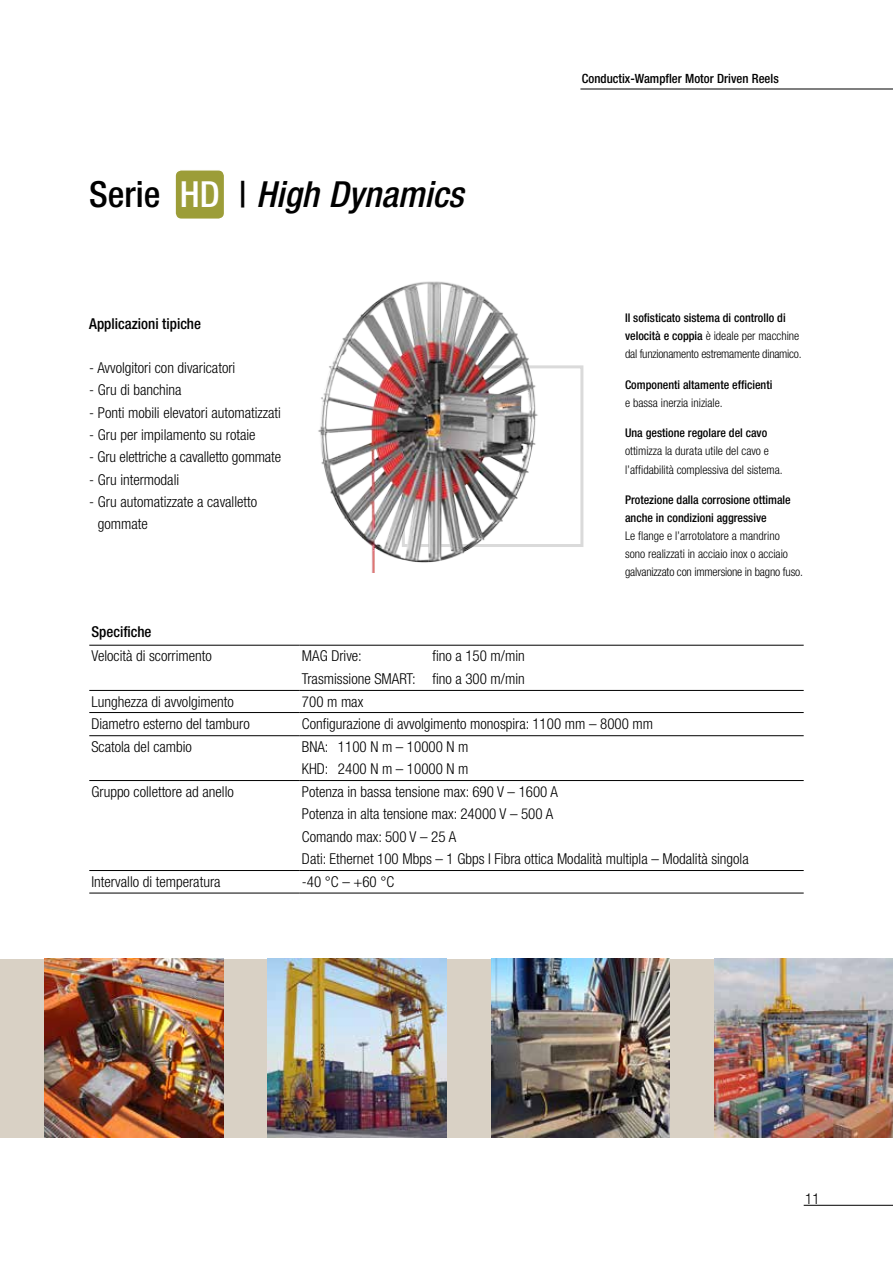
<style>
.page{position:relative;width:893px;height:1263px;background:#fff}
.page>*{position:absolute;margin:0;border:0;box-sizing:border-box;transform-origin:0 0}
.t1{font:italic 500 condensed 36px "Helvetica Neue LT";color:#000}
.t2{font:300 condensed 15px/22.5px "Helvetica Neue LT";color:#000}
.t3{font:500 condensed 15px "Helvetica Neue LT";color:#000}
.t4{font:500 condensed 12.75px "Helvetica Neue LT";color:#000}
.t5{font:300 condensed 12px/18px "Helvetica Neue LT";color:#000}
.t6{font:500 condensed 12px/18px "Helvetica Neue LT";color:#000}
.t7{font:300 condensed 12px/18px "Helvetica Neue LT";letter-spacing:-.02em;color:#000}
.s1{font-style:normal}
.s2{font-style:normal;color:#fff}
.s3{font-weight:500}
</style>
<div class="page">
<hr style="left:804px;top:1205px;width:89px;height:1px;background:#000">
<div style="left:0;top:959px;width:893px;height:178px;background:#d9d1c5"></div>
<div style="left:175px;top:170px;width:50px;height:49px;background:#9c9d38;border-radius:6px"></div>
<div style="left:174px;top:169px;width:51px;height:51px;border:2px solid #fff;border-radius:6px"></div>
<img style="left:45px;top:959px;width:178px;height:178px">
<img style="left:268px;top:959px;width:178px;height:178px">
<img style="left:491px;top:959px;width:179px;height:178px">
<img style="left:714px;top:959px;width:179px;height:178px">
<div style="left:402px;top:365px;width:181px;height:182px;border:3px solid #dadada"></div>
<img style="left:318px;top:281px;width:225px;height:292px">
<hr style="left:89px;top:645px;width:211px;height:1px;background:#000">
<hr style="left:300px;top:645px;width:504px;height:1px;background:#000">
<hr style="left:89px;top:690px;width:211px;height:1px;background:#000">
<hr style="left:300px;top:690px;width:504px;height:1px;background:#000">
<hr style="left:89px;top:712px;width:211px;height:1px;background:#000">
<hr style="left:300px;top:712px;width:504px;height:1px;background:#000">
<hr style="left:89px;top:735px;width:211px;height:1px;background:#000">
<hr style="left:300px;top:735px;width:504px;height:1px;background:#000">
<hr style="left:89px;top:780px;width:211px;height:1px;background:#000">
<hr style="left:300px;top:780px;width:504px;height:1px;background:#000">
<hr style="left:89px;top:870px;width:211px;height:1px;background:#000">
<hr style="left:300px;top:870px;width:504px;height:1px;background:#000">
<hr style="left:89px;top:893px;width:211px;height:1px;background:#000">
<hr style="left:300px;top:893px;width:504px;height:1px;background:#000">
<hr style="left:580px;top:89px;width:313px;height:1px;background:#000">
<h1 class="t1" style="left:89px;top:173px;width:376px"><span class="s1">Serie</span> <span class="s2">HD</span> <span class="s1">|</span> High Dynamics</h1>
<p class="t3" style="left:89px;top:314px;width:113px">Applicazioni tipiche</p>
<p class="t2" style="left:89px;top:356px;width:148px">- Avvolgitori con divaricatori</p>
<p class="t2" style="left:89px;top:379px;width:94px">- Gru di banchina</p>
<p class="t2" style="left:89px;top:401px;width:193px">- Ponti mobili elevatori automatizzati</p>
<p class="t2" style="left:89px;top:423px;width:168px">- Gru per impilamento su rotaie</p>
<p class="t2" style="left:89px;top:446px;width:193px">- Gru elettriche a cavalletto gommate</p>
<p class="t2" style="left:89px;top:468px;width:91px">- Gru intermodali</p>
<p class="t2" style="left:98px;top:490px;width:161px;text-indent:-9px">- Gru automatizzate a cavalletto gommate</p>
<p class="t3" style="left:91px;top:623px;width:62px">Specifiche</p>
<p class="t2" style="left:91px;top:645px;width:122px">Velocità di scorrimento</p>
<p class="t2" style="left:302px;top:645px;width:61px">MAG Drive:</p>
<p class="t2" style="left:302px;top:645px;width:224px;text-align:right">fino a 150 m/min<br>Trasmissione SMART: fino a 300 m/min</p>
<p class="t4" style="left:582px;top:71px;width:198px">Conductix-Wampfler Motor Driven Reels</p>
<p class="t7" style="left:625px;top:309px;width:178px"><span class="s3">Il sofisticato sistema di controllo di velocità e coppia</span> è ideale per macchine dal funzionamento estremamente dinamico.</p>
<p class="t6" style="left:625px;top:375px;width:149px">Componenti altamente efficienti</p>
<p class="t5" style="left:625px;top:393px;width:99px">e bassa inerzia iniziale.</p>
<p class="t6" style="left:625px;top:424px;width:144px">Una gestione regolare del cavo</p>
<p class="t5" style="left:625px;top:442px;width:159px">ottimizza la durata utile del cavo e l’affidabilità complessiva del sistema.</p>
<p class="t6" style="left:625px;top:491px;width:167px">Protezione dalla corrosione ottimale anche in condizioni aggressive</p>
<p class="t5" style="left:625px;top:527px;width:179px">Le flange e l’arrotolatore a mandrino<br>sono realizzati in acciaio inox o acciaio galvanizzato con immersione in bagno fuso.</p>
<p class="t2" style="left:91px;top:690px;width:144px">Lunghezza di avvolgimento</p>
<p class="t2" style="left:302px;top:690px;width:63px">700 m max</p>
<p class="t2" style="left:91px;top:712px;width:160px">Diametro esterno del tamburo</p>
<p class="t2" style="left:302px;top:712px;width:353px">Configurazione di avvolgimento monospira: 1100 mm – 8000 mm</p>
<p class="t2" style="left:91px;top:735px;width:102px">Scatola del cambio</p>
<p class="t2" style="left:302px;top:735px;width:168px">BNA: 1100 N m – 10000 N m<br>KHD: 2400 N m – 10000 N m</p>
<p class="t2" style="left:91px;top:780px;width:144px">Gruppo collettore ad anello</p>
<p class="t2" style="left:302px;top:780px;width:448px">Potenza in bassa tensione max: 690 V – 1600 A<br>Potenza in alta tensione max: 24000 V – 500 A<br>Comando max: 500 V – 25 A<br>Dati: Ethernet 100 Mbps – 1 Gbps I Fibra ottica Modalità multipla – Modalità singola</p>
<p class="t2" style="left:91px;top:870px;width:131px">Intervallo di temperatura</p>
<p class="t2" style="left:302px;top:870px;width:94px">-40 °C – +60 °C</p>
<p class="t2" style="left:805px;top:1187px;width:16px">11</p>
</div>
